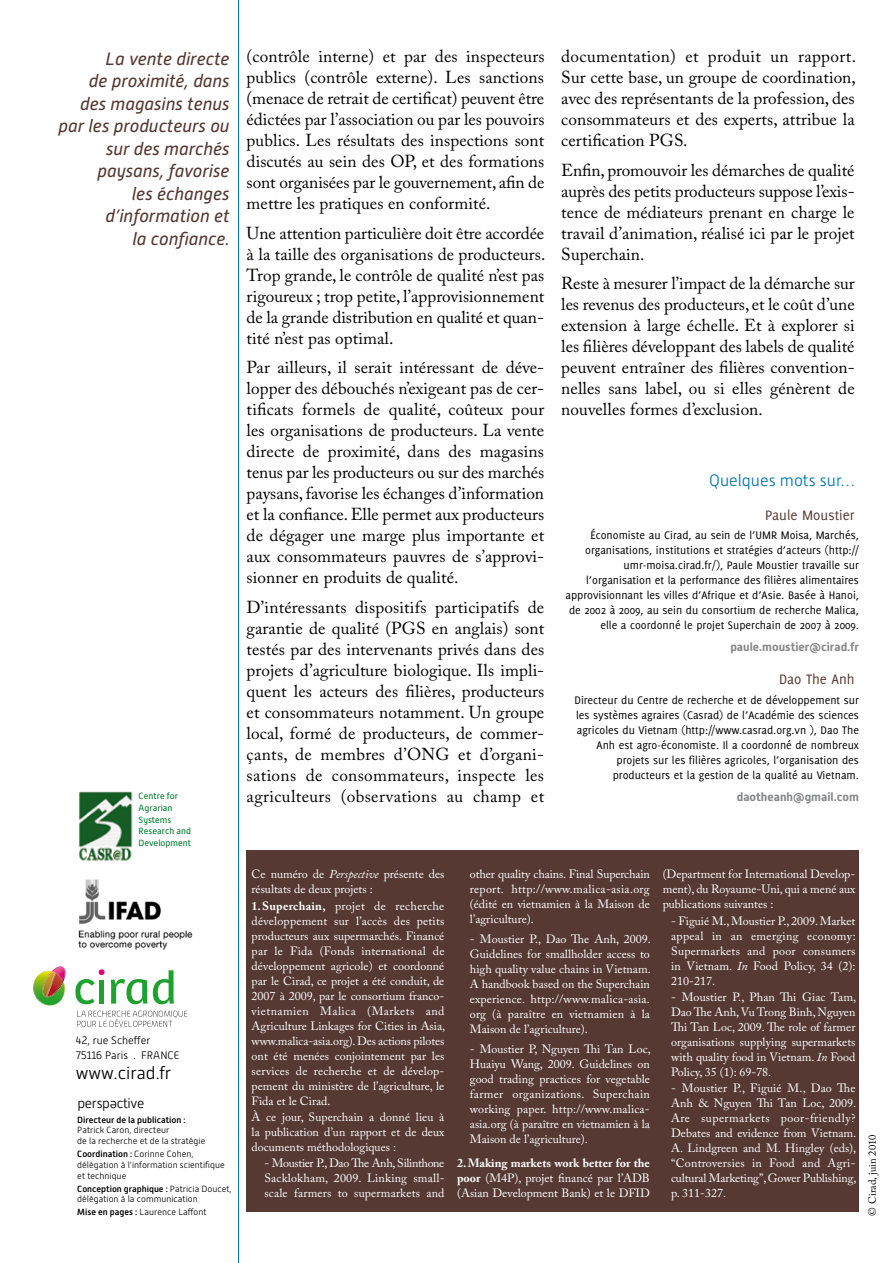
<style>
.page{position:relative;width:893px;height:1263px;background:#fff}
.page>*{position:absolute;margin:0;border:0;box-sizing:border-box;transform-origin:0 0}
.t1{font:italic 18px/22.5px "Alwyn New";color:#553932;text-align:right}
.t2{font:300 17.7px "Alwyn New";color:#000}
.t3{font:17.25px/21px "Adobe Caslon Pro";letter-spacing:.005em;color:#000;text-align:justify}
.t4{font:300 16.5px "Alwyn New";color:#0077b1}
.t5{font:15px "Delicious";color:#553932}
.t6{font:300 13.95px "Alwyn New";letter-spacing:-.025em;color:#000}
.t7{font:12px/15px "Adobe Caslon Pro";color:#fff;text-align:justify}
.t8{font:12px/15px "Delicious";color:#000;text-align:right}
.t9{font:700 12px "Alwyn New";color:#87888a}
.t10{font:300 10.95px/15px "Alwyn New";color:#000}
.t11{font:10.5px "Adobe Caslon Pro";letter-spacing:.005em;color:#000}
.t12{font:300 9px/10.8px "Alwyn New";color:#000}
.t13{font:9px/11.9px "Alwyn New";color:#007c30}
.t14{font:500 9px "Alwyn New";color:#000}
.s1{color:#fff}
.s2{font-weight:500}
.s3{font-style:italic}
.s4{font-weight:700}
</style>
<div class="page">
<svg style="left:33px;top:966px;width:33px;height:40px"></svg>
<svg style="left:75px;top:969px;width:30px;height:35px"></svg>
<svg style="left:111px;top:970px;width:63px;height:34px"></svg>
<svg style="left:77px;top:1011px;width:110px;height:16px"></svg>
<div style="left:247px;top:850px;width:612px;height:362px;background:#553932"></div>
<hr style="left:238px;top:0;width:1px;height:1263px;background:#0077b1">
<img style="left:78px;top:879px;width:115px;height:71px">
<img style="left:79px;top:791px;width:54px;height:70px">
<h1 class="t1" style="left:59px;top:47px;width:173px">La vente directe<br>de proximité, dans des magasins tenus par les producteurs ou sur des marchés paysans, favorise<br>les échanges d’information et<br>la confiance.</h1>
<p class="t13" style="left:139px;top:790px;width:54px">Centre for<br>Agrarian<br>Systems<br>Research and<br>Development</p>
<p class="t10" style="left:76px;top:1032px;width:105px">42, rue Scheffer<br>75116 Paris . FRANCE</p>
<h2 class="t2" style="left:76px;top:1063px;width:97px">www.cirad.fr</h2>
<p class="t6" style="left:78px;top:1095px;width:68px">persp<span class="s1">e</span>ctive</p>
<p class="t6" style="left:117px;top:1113px;width:9px;rotate:-180deg">e</p>
<p class="t14" style="left:77px;top:1114px;width:110px">Directeur de la publication :</p>
<p class="t12" style="left:77px;top:1125px;width:130px">Patrick Caron, directeur<br>de la recherche et de la stratégie</p>
<p class="t12" style="left:77px;top:1148px;width:149px"><span class="s2">Coordination :</span> Corinne Cohen, délégation à l’information scientifique et technique</p>
<p class="t12" style="left:77px;top:1183px;width:156px"><span class="s2">Conception graphique :</span> Patricia Doucet, délégation à la communication</p>
<p class="t12" style="left:77px;top:1207px;width:131px"><span class="s2">Mise en pages :</span> Laurence Laffont</p>
<p class="t3" style="left:247px;top:46px;width:299px">(contrôle interne) et par des inspecteurs publics (contrôle externe). Les sanctions (menace de retrait de certificat) peuvent être édictées par l’association ou par les pouvoirs publics. Les résultats des inspections sont discutés au sein des OP, et des formations sont organisées par le gouvernement, afin de mettre les pratiques en conformité.</p>
<p class="t3" style="left:247px;top:222px;width:300px">Une attention particulière doit être accordée à la taille des organisations de producteurs.<br>Trop grande, le contrôle de qualité n’est pas rigoureux ; trop petite, l’approvisionnement de la grande distribution en qualité et quan&shy;tité n’est pas optimal.</p>
<p class="t3" style="left:247px;top:357px;width:299px">Par ailleurs, il serait intéressant de déve&shy;lopper des débouchés n’exigeant pas de cer&shy;tificats formels de qualité, coûteux pour les organisations de producteurs. La vente directe de proximité, dans des magasins tenus par les producteurs ou sur des marchés paysans, favorise les échanges d’information et la confiance. Elle permet aux producteurs de dégager une marge plus importante et aux consommateurs pauvres de s’approvi&shy;sionner en produits de qualité.</p>
<p class="t3" style="left:247px;top:596px;width:299px">D’intéressants dispositifs participatifs de garantie de qualité (PGS en anglais) sont testés par des intervenants privés dans des projets d’agriculture biologique. Ils impli&shy;quent les acteurs des filières, producteurs et consommateurs notamment. Un groupe local, formé de producteurs, de commer&shy;çants, de membres d’ONG et d’organi&shy;sations de consommateurs, inspecte les agriculteurs (observations au champ et</p>
<h3 class="t3" style="left:561px;top:46px;width:296px">documentation) et produit un rapport.<br>Sur cette base, un groupe de coordination, avec des représentants de la profession, des consommateurs et des experts, attribue la certification PGS.</h3>
<h3 class="t3" style="left:561px;top:159px;width:295px">Enfin, promouvoir les démarches de qualité auprès des petits producteurs suppose l’exis&shy;tence de médiateurs prenant en charge le travail d’animation, réalisé ici par le projet Superchain.</h3>
<p class="t3" style="left:561px;top:273px;width:295px">Reste à mesurer l’impact de la démarche sur les revenus des producteurs, et le coût d’une extension à large échelle. Et à explorer si les filières développant des labels de qualité peuvent entraîner des filières convention&shy;nelles sans label, ou si elles génèrent de nouvelles formes d’exclusion.</p>
<h3 class="t4" style="left:709px;top:471px;width:147px">Quelques mots sur…</h3>
<p class="t5" style="left:765px;top:506px;width:91px">Paule Moustier</p>
<p class="t8" style="left:565px;top:527px;width:295px">Économiste au Cirad, au sein de l’UMR Moisa, Marchés, organisations, institutions et stratégies d’acteurs (http:// umr-moisa.cirad.fr/), Paule Moustier travaille sur l’organisation et la performance des filières alimentaires approvisionnant les villes d’Afrique et d’Asie. Basée à Hanoi, de 2002 à 2009, au sein du consortium de recherche Malica, elle a coordonné le projet Superchain de 2007 à 2009.</p>
<p class="t9" style="left:730px;top:640px;width:130px">paule.moustier@cirad.fr</p>
<p class="t5" style="left:779px;top:671px;width:77px">Dao The Anh</p>
<p class="t8" style="left:574px;top:692px;width:286px">Directeur du Centre de recherche et de développement sur les systèmes agraires (Casrad) de l’Académie des sciences agricoles du Vietnam (http://www.casrad.org.vn ), Dao The Anh est agro-économiste. Il a coordonné de nombreux projets sur les filières agricoles, l’organisation des producteurs et la gestion de la qualité au Vietnam.</p>
<p class="t9" style="left:737px;top:790px;width:124px">daotheanh@gmail.com</p>
<p class="t7" style="left:252px;top:867px;width:194px">Ce numéro de <span class="s3">Perspective</span> présente des résultats de deux projets :</p>
<p class="t7" style="left:252px;top:898px;width:195px"><span class="s4">1. Superchain,</span> projet de recherche développement sur l’accès des petits producteurs aux supermarchés. Financé par le Fida (Fonds international de développement agricole) et coordonné par le Cirad, ce projet a été conduit, de 2007 à 2009, par le consortium franco&shy;vietnamien Malica (Markets and Agriculture Linkages for Cities in Asia, www.malica-asia.org). Des actions pilotes ont été menées conjointement par les services de recherche et de dévelop&shy;pement du ministère de l’agriculture, le Fida et le Cirad.</p>
<p class="t7" style="left:252px;top:1109px;width:194px">À ce jour, Superchain a donné lieu à la publication d’un rapport et de deux documents méthodologiques :</p>
<p class="t7" style="left:264px;top:1155px;width:182px">- Moustier P., Dao The Anh, Silinthone Sacklokham, 2009. Linking small&shy;scale farmers to supermarkets and</p>
<p class="t7" style="left:470px;top:867px;width:182px">other quality chains. Final Superchain report. http://www.malica-asia.org (édité en vietnamien à la Maison de l’agriculture).</p>
<p class="t7" style="left:470px;top:931px;width:182px">- Moustier P., Dao The Anh, 2009.<br>Guidelines for smallholder access to high quality value chains in Vietnam.<br>A handbook based on the Superchain experience. http://www.malica-asia. org (à paraître en vietnamien à la Maison de l’agriculture).</p>
<p class="t7" style="left:470px;top:1041px;width:182px">- Moustier P, Nguyen Thi Tan Loc, Huaiyu Wang, 2009. Guidelines on good trading practices for vegetable farmer organizations. Superchain working paper. http://www.malica&shy;asia.org (à paraître en vietnamien à la Maison de l’agriculture).</p>
<p class="t7" style="left:457px;top:1155px;width:194px"><span class="s4">2. Making markets work better for the poor</span> (M4P), projet financé par l’ADB (Asian Development Bank) et le DFID</p>
<p class="t7" style="left:663px;top:867px;width:194px">(Department for International Develop&shy;ment), du Royaume-Uni, qui a mené aux publications suivantes :</p>
<p class="t7" style="left:671px;top:913px;width:186px">- Figuié M., Moustier P., 2009. Market appeal in an emerging economy:<br>Supermarkets and poor consumers in Vietnam. <span class="s3">In</span> Food Policy, 34 (2):<br>210-217.</p>
<p class="t7" style="left:671px;top:989px;width:187px">- Moustier P., Phan Thi Giac Tam, Dao The Anh, Vu Trong Binh, Nguyen Thi Tan Loc, 2009. The role of farmer organisations supplying supermarkets with quality food in Vietnam. <span class="s3">In</span> Food Policy, 35 (1): 69-78.</p>
<p class="t7" style="left:671px;top:1080px;width:187px">- Moustier P., Figuié M., Dao The Anh &amp; Nguyen Thi Tan Loc, 2009.<br>Are supermarkets poor-friendly?<br>Debates and evidence from Vietnam.<br>A. Lindgreen and M. Hingley (eds), “Controversies in Food and Agri&shy;cultural Marketing”, Gower Publishing, p. 311-327.</p>
<p class="t11" style="left:866px;top:1215px;width:82px;rotate:-90deg">© Cirad, juin 2010</p>
</div>
